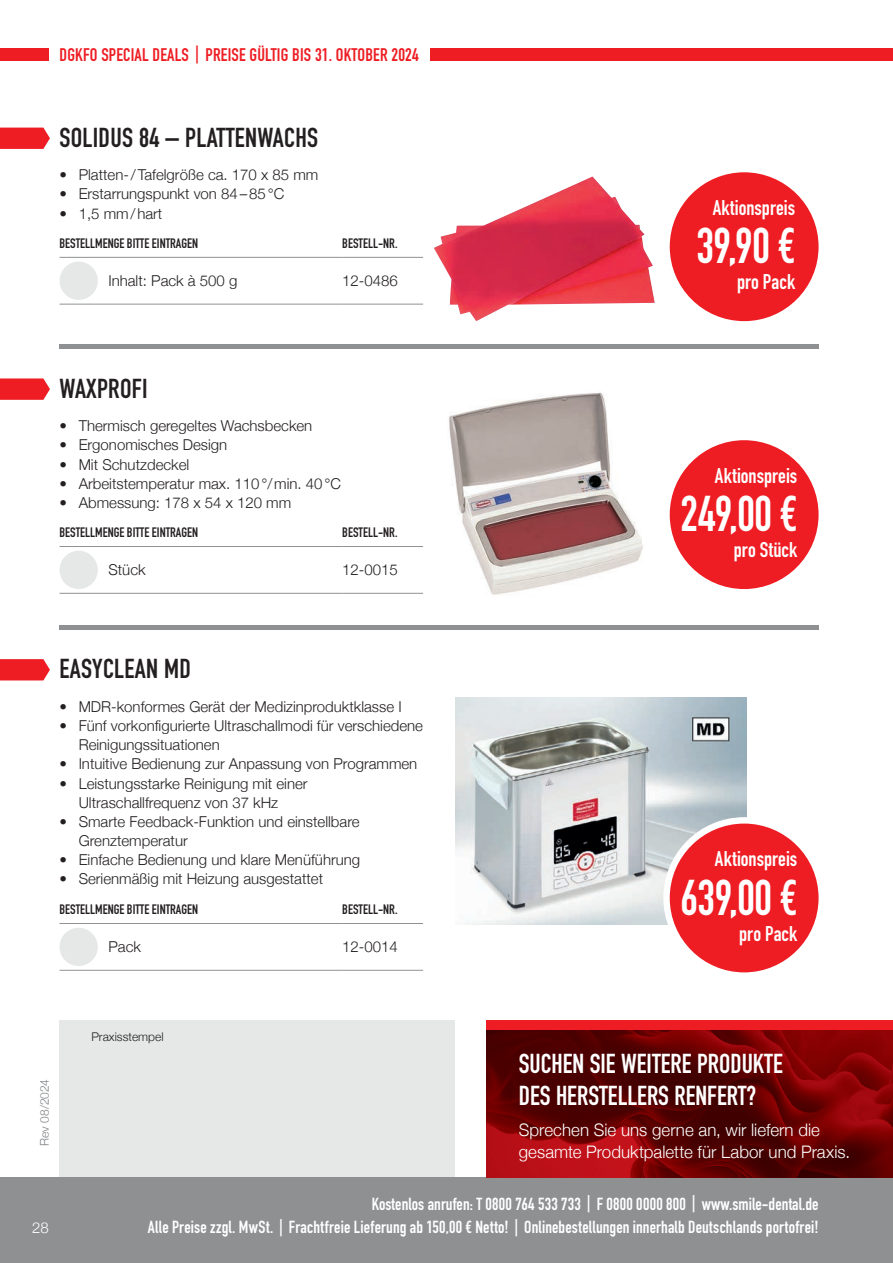
<style>
.page{position:relative;width:893px;height:1263px;background:#fff}
.page>*{position:absolute;margin:0;border:0;box-sizing:border-box;transform-origin:0 0}
.t1{font:700 49.5px "DIN Condensed";letter-spacing:-.01em;color:#fff;scale:.95 1}
.t2{font:700 27px/32px "DIN Condensed";color:#fff}
.t3{font:700 27px "DIN Condensed";letter-spacing:.01em;color:#231f20}
.t4{font:700 21px "DIN Condensed";color:#fff}
.t5{font:700 18px "DIN Condensed";letter-spacing:.01em;color:#ee1d23}
.t6{font:700 17.25px/23.4px "DIN Condensed";letter-spacing:.005em;color:#fff;text-align:right}
.t7{font:300 17.25px/22.4px "Helvetica Neue";color:#fff}
.t8{font:300 15px/19.2px "Helvetica Neue";color:#231f20}
.t9{font:300 15px "Helvetica Neue";color:#fff}
.t10{font:700 13.5px "DIN Condensed";color:#231f20}
.t11{font:300 12px "Helvetica Neue";color:#231f20}
.t12{font:300 12px "Helvetica Neue";color:#808285}
</style>
<div class="page">
<div style="left:60px;top:1020px;width:395px;height:243px;background:#e5e8e7"></div>
<div style="left:0;top:1178px;width:893px;height:85px;background:#8e9092"></div>
<div style="left:0;top:48px;width:893px;height:13px;background:#ee1d23"></div>
<div style="left:49px;top:35px;width:380px;height:30px;background:#fff"></div>
<img style="left:487px;top:1030px;width:406px;height:148px">
<div style="left:487px;top:1020px;width:406px;height:10px;background:#ee1d23"></div>
<svg style="left:0;top:128px;width:50px;height:21px"></svg>
<svg style="left:0;top:378px;width:50px;height:22px"></svg>
<svg style="left:0;top:659px;width:50px;height:21px"></svg>
<hr style="left:60px;top:257px;width:282px;height:1px;background:#8f9194">
<hr style="left:342px;top:257px;width:81px;height:1px;background:#8f9194">
<hr style="left:60px;top:304px;width:282px;height:1px;background:#8f9194">
<hr style="left:342px;top:304px;width:81px;height:1px;background:#8f9194">
<hr style="left:60px;top:546px;width:282px;height:1px;background:#8f9194">
<hr style="left:342px;top:546px;width:81px;height:1px;background:#8f9194">
<hr style="left:60px;top:593px;width:282px;height:1px;background:#8f9194">
<hr style="left:342px;top:593px;width:81px;height:1px;background:#8f9194">
<hr style="left:60px;top:923px;width:282px;height:1px;background:#8f9194">
<hr style="left:342px;top:923px;width:81px;height:1px;background:#8f9194">
<hr style="left:60px;top:970px;width:282px;height:1px;background:#8f9194">
<hr style="left:342px;top:970px;width:81px;height:1px;background:#8f9194">
<div style="left:60px;top:262px;width:38px;height:38px;background:#e5e8e7;border-radius:50%"></div>
<div style="left:60px;top:551px;width:38px;height:38px;background:#e5e8e7;border-radius:50%"></div>
<div style="left:60px;top:928px;width:38px;height:38px;background:#e5e8e7;border-radius:50%"></div>
<div style="left:60px;top:344px;width:759px;height:5px;background:#8e9092"></div>
<hr style="left:60px;top:625px;width:759px;height:4px;background:#8e9092">
<img style="left:434px;top:176px;width:221px;height:145px">
<div style="left:670px;top:172px;width:149px;height:149px;background:#ee1d23;border-radius:50%"></div>
<div style="left:670px;top:440px;width:149px;height:149px;background:#ee1d23;border-radius:50%"></div>
<img style="left:449px;top:392px;width:194px;height:203px">
<img style="left:455px;top:697px;width:292px;height:227px">
<div style="left:666px;top:820px;width:156px;height:155px;background:#ee1d23;border-radius:50%"></div>
<div style="left:663px;top:817px;width:162px;height:162px;border:6px solid #fff;border-radius:50%"></div>
<p class="t5" style="left:60px;top:42px;width:361px">DGKFO SPECIAL DEALS | PREISE GÜLTIG BIS 31. OKTOBER 2024</p>
<h2 class="t3" style="left:60px;top:119px;width:260px">SOLIDUS 84 – PLATTENWACHS</h2>
<p class="t8" style="left:60px;top:164px;width:260px">• Platten- / Tafelgröße ca. 170 x 85 mm</p>
<p class="t8" style="left:60px;top:183px;width:226px">• Erstarrungspunkt von 84 – 85 °C</p>
<p class="t8" style="left:60px;top:203px;width:104px">• 1,5 mm / hart</p>
<p class="t10" style="left:60px;top:234px;width:140px">BESTELLMENGE BITTE EINTRAGEN</p>
<p class="t10" style="left:342px;top:234px;width:57px">BESTELL-NR.</p>
<p class="t8" style="left:108px;top:270px;width:130px">Inhalt: Pack à 500 g</p>
<p class="t8" style="left:342px;top:270px;width:57px">12-0486</p>
<h3 class="t4" style="left:713px;top:193px;width:84px">Aktionspreis</h3>
<h1 class="t1" style="left:696px;top:213px;width:105px">39,90 €</h1>
<h3 class="t4" style="left:737px;top:268px;width:60px">pro Pack</h3>
<h2 class="t3" style="left:60px;top:370px;width:90px">WAXPROFI</h2>
<p class="t8" style="left:60px;top:415px;width:254px">• Thermisch geregeltes Wachsbecken</p>
<p class="t8" style="left:60px;top:434px;width:169px">• Ergonomisches Design</p>
<p class="t8" style="left:60px;top:453px;width:131px">• Mit Schutzdeckel</p>
<p class="t8" style="left:60px;top:473px;width:283px">• Arbeitstemperatur max. 110 °/ min. 40 °C</p>
<p class="t8" style="left:60px;top:492px;width:233px">• Abmessung: 178 x 54 x 120 mm</p>
<p class="t10" style="left:60px;top:523px;width:140px">BESTELLMENGE BITTE EINTRAGEN</p>
<p class="t10" style="left:342px;top:523px;width:57px">BESTELL-NR.</p>
<p class="t8" style="left:108px;top:559px;width:39px">Stück</p>
<p class="t8" style="left:342px;top:559px;width:57px">12-0015</p>
<h3 class="t4" style="left:715px;top:461px;width:84px">Aktionspreis</h3>
<h1 class="t1" style="left:680px;top:480px;width:124px">249,00 €</h1>
<h3 class="t4" style="left:734px;top:536px;width:65px">pro Stück</h3>
<h2 class="t3" style="left:60px;top:651px;width:133px">EASYCLEAN MD</h2>
<p class="t8" style="left:60px;top:696px;width:344px">• MDR-konformes Gerät der Medizinproduktklasse I</p>
<p class="t8" style="left:79px;top:715px;width:346px;text-indent:-19px">• Fünf vorkonfigurierte Ultraschallmodi für verschiedene<br>Reinigungssituationen</p>
<p class="t8" style="left:60px;top:753px;width:359px">• Intuitive Bedienung zur Anpassung von Programmen</p>
<p class="t8" style="left:79px;top:772px;width:230px;text-indent:-19px">• Leistungsstarke Reinigung mit einer<br>Ultraschallfrequenz von 37 kHz</p>
<p class="t8" style="left:79px;top:811px;width:282px;text-indent:-19px">• Smarte Feedback-Funktion und einstellbare<br>Grenztemperatur</p>
<p class="t8" style="left:60px;top:849px;width:302px">• Einfache Bedienung und klare Menüführung</p>
<p class="t8" style="left:60px;top:868px;width:265px">• Serienmäßig mit Heizung ausgestattet</p>
<p class="t10" style="left:60px;top:900px;width:140px">BESTELLMENGE BITTE EINTRAGEN</p>
<p class="t10" style="left:342px;top:900px;width:57px">BESTELL-NR.</p>
<p class="t8" style="left:108px;top:936px;width:34px">Pack</p>
<p class="t8" style="left:342px;top:936px;width:57px">12-0014</p>
<h3 class="t4" style="left:715px;top:845px;width:84px">Aktionspreis</h3>
<h1 class="t1" style="left:680px;top:864px;width:124px">639,00 €</h1>
<h3 class="t4" style="left:739px;top:919px;width:60px">pro Pack</h3>
<p class="t12" style="left:35px;top:1146px;width:69px;rotate:-90deg">Rev 08/2024</p>
<p class="t9" style="left:32px;top:1216px;width:18px">28</p>
<p class="t11" style="left:91px;top:1027px;width:74px">Praxisstempel</p>
<h2 class="t2" style="left:519px;top:1047px;width:266px">SUCHEN SIE WEITERE PRODUKTE<br>DES HERSTELLERS RENFERT?</h2>
<p class="t7" style="left:519px;top:1117px;width:333px">Sprechen Sie uns gerne an, wir liefern die gesamte Produktpalette für Labor und Praxis.</p>
<p class="t6" style="left:148px;top:1192px;width:672px">Kostenlos anrufen: T 0800 764 533 733 | F 0800 0000 800 | www.smile-dental.de<br>Alle Preise zzgl. MwSt. | Frachtfreie Lieferung ab 150,00 € Netto! | Onlinebestellungen innerhalb Deutschlands portofrei!</p>
</div>
